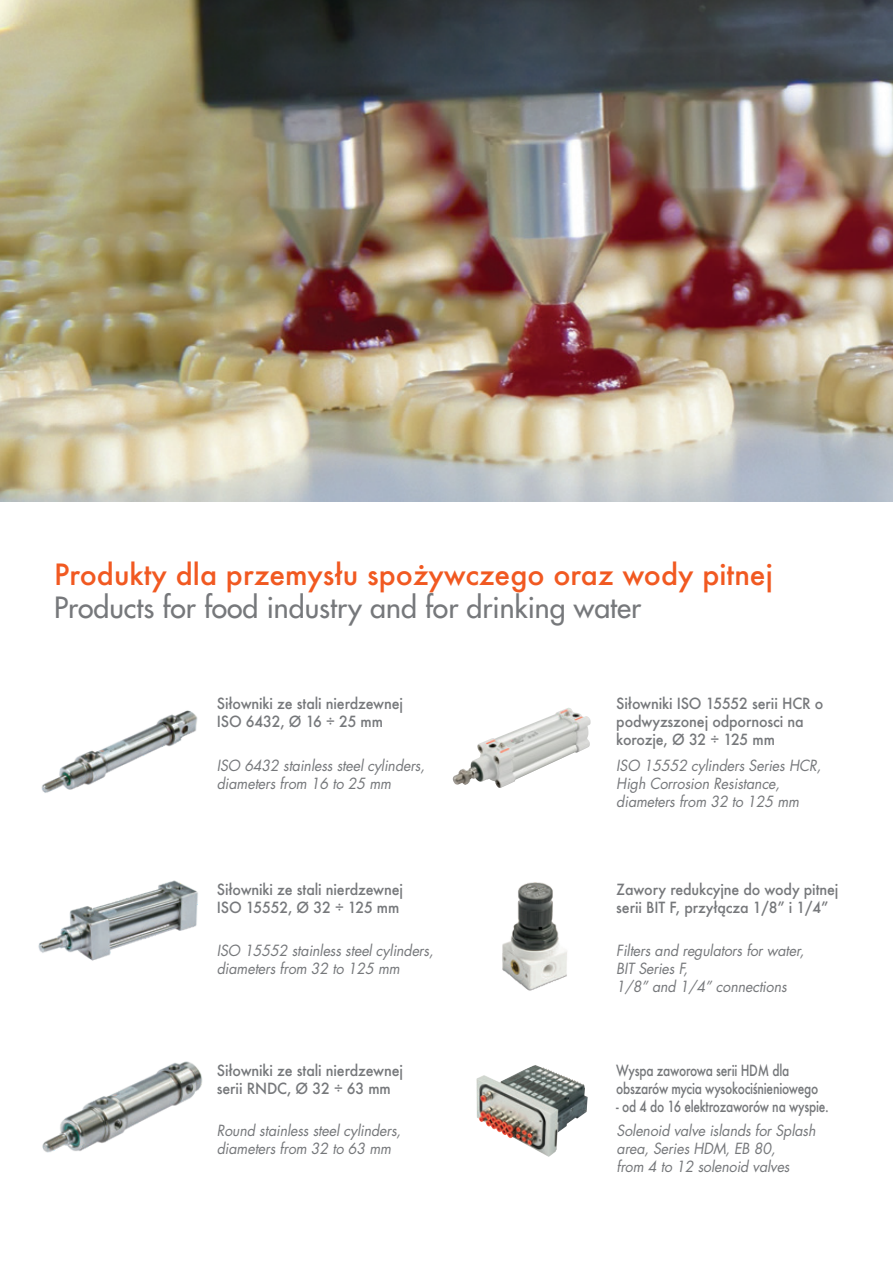
<style>
.page{position:relative;width:893px;height:1263px;background:#fff}
.page>*{position:absolute;margin:0;border:0;box-sizing:border-box;transform-origin:0 0}
.t1{font:500 28.5px "Futura";color:#f15921}
.t2{font:500 28.5px "Futura Std";color:#76787b}
.t3{font:italic 15px/18px "Futura Std";letter-spacing:-.01em;color:#76787b;scale:.95 1}
.t4{font:500 15px/18px "Futura";letter-spacing:-.01em;color:#76787b;scale:.95 1}
.t5{font:500 15px/18px "Futura";letter-spacing:-.01em;color:#76787b;scale:.8 1}
</style>
<div class="page">
<img style="left:0;top:0;width:893px;height:502px">
<img style="left:41px;top:710px;width:157px;height:83px">
<img style="left:452px;top:708px;width:139px;height:80px">
<img style="left:38px;top:880px;width:160px;height:81px">
<img style="left:502px;top:882px;width:65px;height:109px">
<img style="left:42px;top:1061px;width:161px;height:92px">
<img style="left:476px;top:1065px;width:112px;height:92px">
<h1 class="t1" style="left:54px;top:554px;width:720px">Produkty dla przemysłu spożywczego oraz wody pitnej</h1>
<h1 class="t2" style="left:54px;top:589px;width:588px">Products for food industry and for drinking water</h1>
<p class="t4" style="left:217px;top:695px;width:198px">Siłowniki ze stali nierdzewnej<br>ISO 6432, Ø 16 ÷ 25 mm</p>
<p class="t3" style="left:217px;top:756px;width:220px">ISO 6432 stainless steel cylinders, diameters from 16 to 25 mm</p>
<p class="t4" style="left:217px;top:880px;width:198px">Siłowniki ze stali nierdzewnej<br>ISO 15552, Ø 32 ÷ 125 mm</p>
<p class="t3" style="left:217px;top:942px;width:230px">ISO 15552 stainless steel cylinders, diameters from 32 to 125 mm</p>
<p class="t4" style="left:217px;top:1061px;width:198px">Siłowniki ze stali nierdzewnej serii RNDC, Ø 32 ÷ 63 mm</p>
<p class="t3" style="left:217px;top:1122px;width:195px">Round stainless steel cylinders, diameters from 32 to 63 mm</p>
<p class="t4" style="left:616px;top:695px;width:220px">Siłowniki ISO 15552 serii HCR o podwyzszonej odpornosci na korozje, Ø 32 ÷ 125 mm</p>
<p class="t3" style="left:616px;top:756px;width:217px">ISO 15552 cylinders Series HCR,<br>High Corrosion Resistance, diameters from 32 to 125 mm</p>
<p class="t4" style="left:616px;top:880px;width:235px">Zawory redukcyjne do wody pitnej serii BIT F, przyłącza 1/8” i 1/4”</p>
<p class="t3" style="left:616px;top:942px;width:199px">Filters and regulators for water,<br>BIT Series F,<br>1/8” and 1/4” connections</p>
<p class="t5" style="left:616px;top:1061px;width:254px">Wyspa zaworowa serii HDM dla obszarów mycia wysokociśnieniowego</p>
<p class="t5" style="left:616px;top:1097px;width:267px">- od 4 do 16 elektrozaworów na wyspie.</p>
<p class="t3" style="left:617px;top:1122px;width:211px">Solenoid valve islands for Splash area, Series HDM, EB 80,<br>from 4 to 12 solenoid valves</p>
</div>
